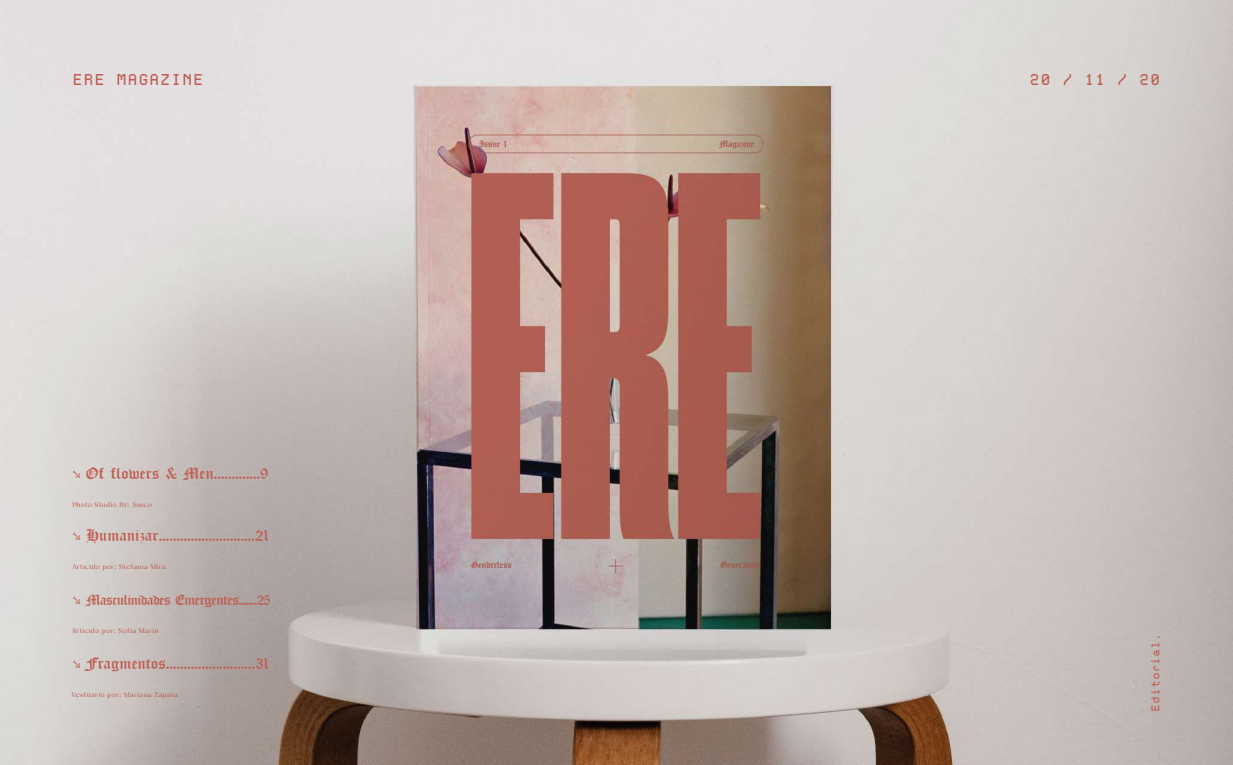
<style>
.page{position:relative;width:1233px;height:765px;background:#fff}
.page>*{position:absolute;margin:0;border:0;box-sizing:border-box;transform-origin:0 0}
.t1{font:17.88px "Old London Alternate";letter-spacing:.02em;color:#bf5c50}
.t2{font:16.12px "Old London Alternate";letter-spacing:-.02em;color:#bf5c50}
.t3{font:15.62px "Aux Mono";color:#bf5c50}
.t4{font:11.25px "Aux Mono";color:#bf5c50}
.t5{font:7.62px "Casta";letter-spacing:.06em;color:#bf5c50}
.s1{font-family:"Casta";font-weight:800}
.s2{font-family:"Casta";font-weight:800;font-size:17.88px}
</style>
<div class="page">
<img style="left:0;top:0;width:1233px;height:765px">
<p class="t3" style="left:72px;top:70px;width:133px">ERE MAGAZINE</p>
<p class="t3" style="left:1029px;top:70px;width:133px">20 / 11 / 20</p>
<p class="t1" style="left:72px;top:463px;width:197px"><span class="s1">↘</span> Of flowers &amp; Men.............9</p>
<p class="t5" style="left:72px;top:501px;width:81px">Photo Studio By: Junco</p>
<p class="t1" style="left:72px;top:525px;width:198px"><span class="s1">↘</span> Humanizar...........................21</p>
<p class="t5" style="left:72px;top:563px;width:95px">Artículo por: Stefanía Mira</p>
<p class="t2" style="left:72px;top:590px;width:200px"><span class="s2">↘</span> Masculinidades Emergentes.......25</p>
<p class="t5" style="left:72px;top:627px;width:88px">Artículo por: Sofía Marín</p>
<p class="t1" style="left:72px;top:653px;width:198px"><span class="s1">↘</span> Fragmentos.........................31</p>
<p class="t5" style="left:72px;top:691px;width:107px">Vestuario por: Mariana Zapata</p>
<p class="t4" style="left:1149px;top:712px;width:80px;rotate:-90deg">Editorial.</p>
</div>
